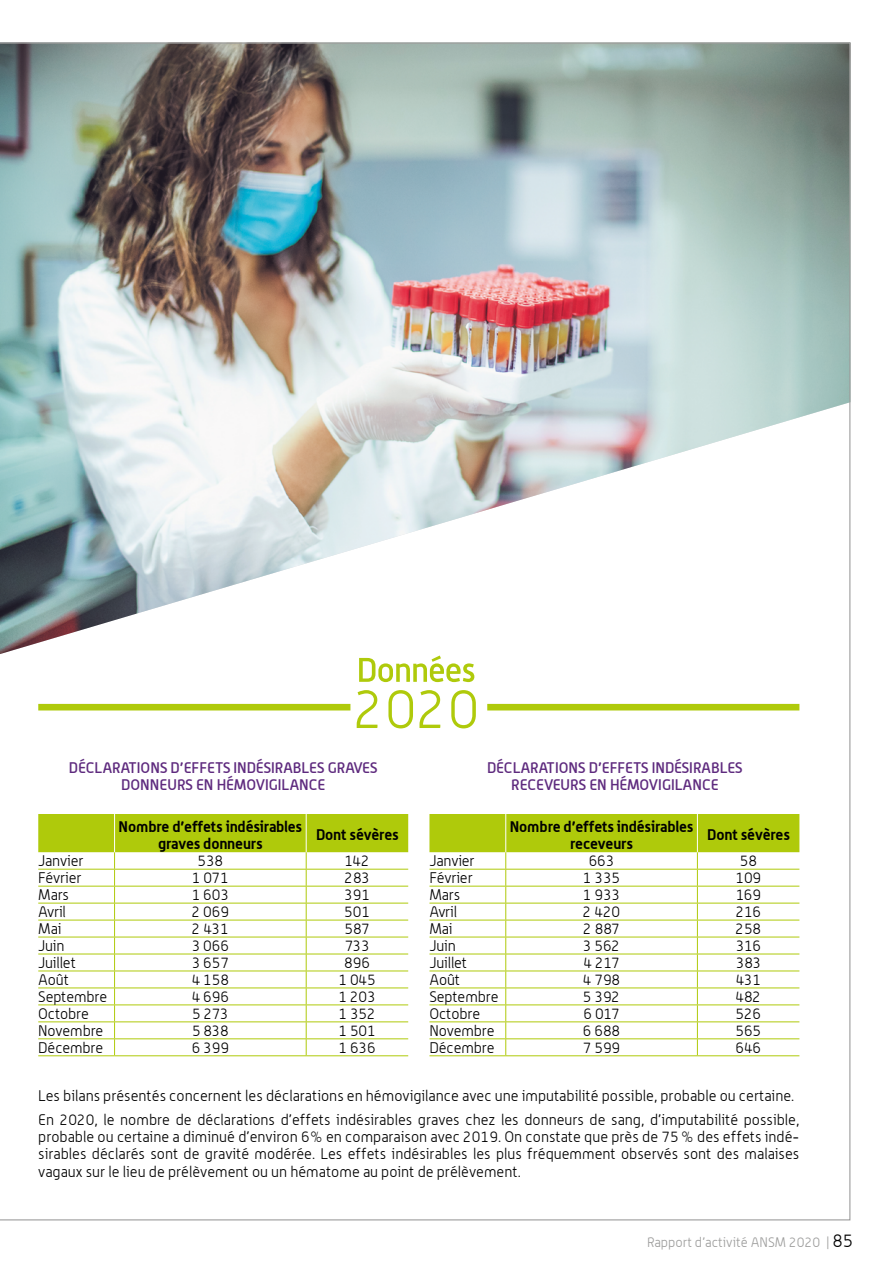
<style>
.page{position:relative;width:893px;height:1263px;background:#fff}
.page>*{position:absolute;margin:0;border:0;box-sizing:border-box;transform-origin:0 0}
.t1{font:300 15px/17.2px "Alwyn";color:#000}
.t2{font:300 15px "Alwyn";letter-spacing:-.01em;color:#000}
.t3{font:500 15px/17.2px "Alwyn";color:#5e2a7e;text-align:center}
.t4{font:700 15px/17.2px "Alwyn";letter-spacing:-.01em;color:#000;text-align:center}
.t5{font:300 13.5px "Alwyn";color:#9d9d9c}
.s1{font-size:18px;color:#000}
</style>
<div class="page">
<img style="left:2px;top:45px;width:846px;height:609px">
<svg style="left:38px;top:814px;width:370px;height:241px"></svg>
<hr style="left:38px;top:1055px;width:77px;height:1px;background:#afca0b">
<hr style="left:115px;top:1055px;width:191px;height:1px;background:#afca0b">
<hr style="left:306px;top:1055px;width:102px;height:1px;background:#afca0b">
<hr style="left:114px;top:814px;width:1px;height:38px;background:#fff">
<hr style="left:306px;top:814px;width:1px;height:38px;background:#fff">
<svg style="left:429px;top:814px;width:370px;height:241px"></svg>
<hr style="left:429px;top:1055px;width:77px;height:1px;background:#afca0b">
<hr style="left:506px;top:1055px;width:191px;height:1px;background:#afca0b">
<hr style="left:697px;top:1055px;width:102px;height:1px;background:#afca0b">
<hr style="left:505px;top:814px;width:1px;height:38px;background:#fff">
<hr style="left:697px;top:814px;width:1px;height:38px;background:#fff">
<div style="left:38px;top:704px;width:312px;height:6px;background:#afca0b"></div>
<div style="left:487px;top:704px;width:312px;height:6px;background:#afca0b"></div>
<svg style="left:359px;top:655px;width:115px;height:27px"></svg>
<svg style="left:357px;top:690px;width:119px;height:38px"></svg>
<p class="t3" style="left:69px;top:758px;width:310px">DÉCLARATIONS D’EFFETS INDÉSIRABLES GRAVES<br>DONNEURS EN HÉMOVIGILANCE</p>
<p class="t3" style="left:487px;top:758px;width:257px">DÉCLARATIONS D’EFFETS INDÉSIRABLES<br>RECEVEURS EN HÉMOVIGILANCE</p>
<p class="t4" style="left:119px;top:817px;width:185px">Nombre d’effets indésirables graves donneurs</p>
<p class="t4" style="left:316px;top:826px;width:84px">Dont sévères</p>
<p class="t1" style="left:38px;top:852px;width:47px">Janvier</p>
<p class="t2" style="left:197px;top:852px;width:27px">538</p>
<p class="t2" style="left:345px;top:852px;width:27px">142</p>
<p class="t1" style="left:38px;top:869px;width:45px">Février</p>
<p class="t2" style="left:192px;top:869px;width:38px">1 071</p>
<p class="t2" style="left:345px;top:869px;width:27px">283</p>
<p class="t1" style="left:38px;top:886px;width:32px">Mars</p>
<p class="t2" style="left:192px;top:886px;width:39px">1 603</p>
<p class="t2" style="left:344px;top:886px;width:27px">391</p>
<p class="t1" style="left:38px;top:903px;width:29px">Avril</p>
<p class="t2" style="left:192px;top:903px;width:39px">2 069</p>
<p class="t2" style="left:344px;top:903px;width:27px">501</p>
<p class="t1" style="left:38px;top:920px;width:25px">Mai</p>
<p class="t2" style="left:192px;top:920px;width:38px">2 431</p>
<p class="t2" style="left:345px;top:920px;width:27px">587</p>
<p class="t1" style="left:38px;top:937px;width:28px">Juin</p>
<p class="t2" style="left:192px;top:937px;width:39px">3 066</p>
<p class="t2" style="left:345px;top:937px;width:27px">733</p>
<p class="t1" style="left:38px;top:954px;width:39px">Juillet</p>
<p class="t2" style="left:192px;top:954px;width:39px">3 657</p>
<p class="t2" style="left:344px;top:954px;width:27px">896</p>
<p class="t1" style="left:38px;top:971px;width:32px">Août</p>
<p class="t2" style="left:192px;top:971px;width:39px">4 158</p>
<p class="t2" style="left:339px;top:971px;width:39px">1 045</p>
<p class="t1" style="left:38px;top:988px;width:71px">Septembre</p>
<p class="t2" style="left:192px;top:988px;width:39px">4 696</p>
<p class="t2" style="left:339px;top:988px;width:39px">1 203</p>
<p class="t1" style="left:38px;top:1005px;width:52px">Octobre</p>
<p class="t2" style="left:192px;top:1005px;width:38px">5 273</p>
<p class="t2" style="left:339px;top:1005px;width:39px">1 352</p>
<p class="t1" style="left:38px;top:1022px;width:67px">Novembre</p>
<p class="t2" style="left:192px;top:1022px;width:38px">5 838</p>
<p class="t2" style="left:339px;top:1022px;width:39px">1 501</p>
<p class="t1" style="left:38px;top:1039px;width:67px">Décembre</p>
<p class="t2" style="left:192px;top:1039px;width:39px">6 399</p>
<p class="t2" style="left:339px;top:1039px;width:39px">1 636</p>
<p class="t4" style="left:510px;top:817px;width:185px">Nombre d’effets indésirables receveurs</p>
<p class="t4" style="left:707px;top:826px;width:84px">Dont sévères</p>
<p class="t1" style="left:429px;top:852px;width:47px">Janvier</p>
<p class="t2" style="left:589px;top:852px;width:27px">663</p>
<p class="t2" style="left:740px;top:852px;width:19px">58</p>
<p class="t1" style="left:429px;top:869px;width:45px">Février</p>
<p class="t2" style="left:583px;top:869px;width:39px">1 335</p>
<p class="t2" style="left:735px;top:869px;width:27px">109</p>
<p class="t1" style="left:429px;top:886px;width:32px">Mars</p>
<p class="t2" style="left:583px;top:886px;width:39px">1 933</p>
<p class="t2" style="left:736px;top:886px;width:27px">169</p>
<p class="t1" style="left:429px;top:903px;width:29px">Avril</p>
<p class="t2" style="left:583px;top:903px;width:39px">2 420</p>
<p class="t2" style="left:736px;top:903px;width:27px">216</p>
<p class="t1" style="left:429px;top:920px;width:25px">Mai</p>
<p class="t2" style="left:583px;top:920px;width:38px">2 887</p>
<p class="t2" style="left:735px;top:920px;width:27px">258</p>
<p class="t1" style="left:429px;top:937px;width:28px">Juin</p>
<p class="t2" style="left:583px;top:937px;width:39px">3 562</p>
<p class="t2" style="left:736px;top:937px;width:27px">316</p>
<p class="t1" style="left:429px;top:954px;width:39px">Juillet</p>
<p class="t2" style="left:583px;top:954px;width:38px">4 217</p>
<p class="t2" style="left:736px;top:954px;width:27px">383</p>
<p class="t1" style="left:429px;top:971px;width:32px">Août</p>
<p class="t2" style="left:583px;top:971px;width:39px">4 798</p>
<p class="t2" style="left:736px;top:971px;width:27px">431</p>
<p class="t1" style="left:429px;top:988px;width:71px">Septembre</p>
<p class="t2" style="left:583px;top:988px;width:39px">5 392</p>
<p class="t2" style="left:735px;top:988px;width:27px">482</p>
<p class="t1" style="left:429px;top:1005px;width:52px">Octobre</p>
<p class="t2" style="left:583px;top:1005px;width:38px">6 017</p>
<p class="t2" style="left:735px;top:1005px;width:27px">526</p>
<p class="t1" style="left:429px;top:1022px;width:67px">Novembre</p>
<p class="t2" style="left:583px;top:1022px;width:39px">6 688</p>
<p class="t2" style="left:735px;top:1022px;width:27px">565</p>
<p class="t1" style="left:429px;top:1039px;width:67px">Décembre</p>
<p class="t2" style="left:583px;top:1039px;width:39px">7 599</p>
<p class="t2" style="left:735px;top:1039px;width:27px">646</p>
<p class="t1" style="left:38px;top:1084px;width:763px;line-height:23.7px">Les bilans présentés concernent les déclarations en hémovigilance avec une imputabilité possible, probable ou certaine.<br>En 2020, le nombre de déclarations d’effets indésirables graves chez les donneurs de sang, d’imputabilité possible,</p>
<p class="t1" style="left:38px;top:1128px;width:763px;text-align:justify">probable ou certaine a diminué d’environ 6% en comparaison avec 2019. On constate que près de 75% des effets indé&shy;sirables déclarés sont de gravité modérée. Les effets indésirables les plus fréquemment observés sont des malaises vagaux sur le lieu de prélèvement ou un hématome au point de prélèvement.</p>
<p class="t5" style="left:647px;top:1235px;width:208px">Rapport d’activité ANSM 2020 | <span class="s1">85</span></p>
</div>
